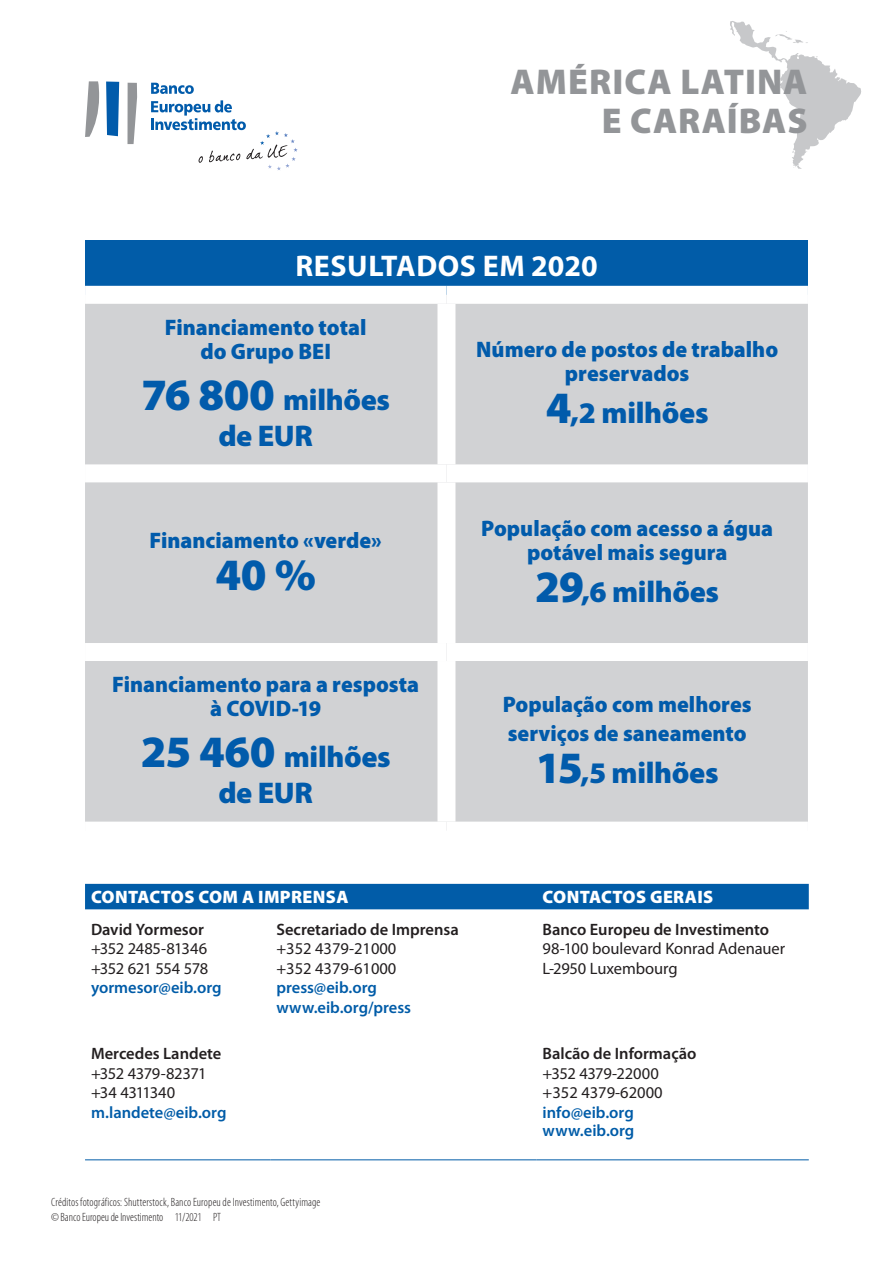
<style>
.page{position:relative;width:893px;height:1263px;background:#fff}
.page>*{position:absolute;margin:0;border:0;box-sizing:border-box;transform-origin:0 0}
._02_TEXTE_BOX{font:900 45px "Myriad Pro";color:#015bab}
.t1{font:900 36px/39px "Myriad Pro";letter-spacing:.03em;color:#939598;text-align:right}
._02_TEXTE_BOX-2{font:900 30px/36px "Myriad Pro";letter-spacing:-.01em;color:#015bab;text-align:center}
._02-TEXTE_COURANT{font:700 30px "Myriad Pro";letter-spacing:.02em;color:#fff}
._02_TEXTE_BOX-3{font:900 22.5px/24px "Myriad Pro";color:#015bab;text-align:center}
._02-TEXTE_COURANT-2{font:900 18px "Myriad Pro";letter-spacing:.02em;color:#fff}
._02-TEXTE_COURANT-3{font:600 16.5px "Myriad Pro";color:#231f20}
.TEXT_PROJECTS{font:600 16.5px "Myriad Pro";color:#015ca8}
.TEXT_PROJECTS-2{font:16.5px "Myriad Pro";letter-spacing:-.01em;color:#231f20}
._02-TEXTE_COURANT-4{font:16.5px "Myriad Pro";color:#231f20}
.TEXT_PROJECTS-3{font:16.5px "Myriad Pro";letter-spacing:-.03em;color:#231f20}
.EA_Photos_Crédits{font:300 condensed 12px "Myriad Pro";letter-spacing:.01em;color:#231f20}
.FOOTNOTES{font:300 condensed 12px "Myriad Pro";color:#231f20}
.s1{font-size:45px}
</style>
<div class="page">
<svg style="left:730px;top:21px;width:131px;height:148px"></svg>
<svg style="left:151px;top:83px;width:43px;height:11px"></svg>
<svg style="left:85px;top:81px;width:14px;height:56px"></svg>
<svg style="left:106px;top:82px;width:13px;height:54px"></svg>
<svg style="left:127px;top:83px;width:10px;height:61px"></svg>
<svg style="left:151px;top:100px;width:147px;height:70px"></svg>
<div style="left:85px;top:884px;width:724px;height:25px;background:#015ca8"></div>
<hr style="left:85px;top:1159px;width:185px;height:1px;background:#015ca8">
<hr style="left:270px;top:1159px;width:267px;height:1px;background:#015ca8">
<hr style="left:537px;top:1159px;width:272px;height:1px;background:#015ca8">
<div style="left:85px;top:241px;width:723px;height:54px;background:#015ca8"></div>
<div style="left:85px;top:304px;width:723px;height:518px;background:#d1d2d4"></div>
<div style="left:437px;top:304px;width:18px;height:160px;background:#fff"></div>
<div style="left:85px;top:464px;width:361px;height:18px;background:#fff"></div>
<div style="left:446px;top:464px;width:362px;height:18px;background:#fff"></div>
<div style="left:437px;top:482px;width:18px;height:161px;background:#fff"></div>
<div style="left:85px;top:643px;width:361px;height:18px;background:#fff"></div>
<div style="left:446px;top:643px;width:362px;height:18px;background:#fff"></div>
<div style="left:437px;top:661px;width:18px;height:161px;background:#fff"></div>
<div style="left:85px;top:286px;width:361px;height:18px;background:#fff"></div>
<div style="left:446px;top:286px;width:362px;height:18px;background:#fff"></div>
<h2 class="t1" style="left:511px;top:63px;width:299px">AMÉRICA LATINA<br>E CARAÍBAS</h2>
<p class="_02-TEXTE_COURANT" style="left:295px;top:249px;width:304px">RESULTADOS EM 2020</p>
<p class="_02_TEXTE_BOX-3" style="left:165px;top:316px;width:203px">Financiamento total do Grupo BEI</p>
<p class="_02_TEXTE_BOX-2" style="left:141px;top:382px;width:250px"><span class="s1">76 800</span> milhões de EUR</p>
<p class="_02_TEXTE_BOX-3" style="left:150px;top:529px;width:234px">Financiamento «verde»</p>
<p class="_02_TEXTE_BOX" style="left:215px;top:549px;width:102px">40 %</p>
<p class="_02_TEXTE_BOX-3" style="left:112px;top:673px;width:308px">Financiamento para a resposta à COVID-19</p>
<p class="_02_TEXTE_BOX-2" style="left:141px;top:739px;width:252px"><span class="s1">25 460</span> milhões de EUR</p>
<p class="_02_TEXTE_BOX-3" style="left:476px;top:338px;width:303px">Número de postos de trabalho</p>
<p class="_02_TEXTE_BOX-3" style="left:565px;top:362px;width:126px">preservados</p>
<p class="_02_TEXTE_BOX-2" style="left:546px;top:396px;width:164px"><span class="s1">4</span>,2 milhões</p>
<p class="_02_TEXTE_BOX-3" style="left:481px;top:517px;width:293px">População com acesso a água potável mais segura</p>
<p class="_02_TEXTE_BOX-2" style="left:535px;top:574px;width:185px"><span class="s1">29</span>,6 milhões</p>
<p class="_02_TEXTE_BOX-3" style="left:503px;top:691px;width:250px;line-height:28.5px;text-align:left">População com melhores serviços de saneamento</p>
<p class="_02_TEXTE_BOX-2" style="left:536px;top:755px;width:184px"><span class="s1">15</span>,5 milhões</p>
<p class="_02-TEXTE_COURANT-2" style="left:91px;top:887px;width:259px">CONTACTOS COM A IMPRENSA</p>
<p class="_02-TEXTE_COURANT-2" style="left:543px;top:887px;width:172px">CONTACTOS GERAIS</p>
<p class="_02-TEXTE_COURANT-3" style="left:91px;top:920px;width:114px">David Yormesor</p>
<p class="TEXT_PROJECTS-3" style="left:91px;top:939px;width:118px">+352 2485-81346</p>
<p class="TEXT_PROJECTS-3" style="left:91px;top:959px;width:119px">+352 621 554 578</p>
<p class="TEXT_PROJECTS" style="left:91px;top:978px;width:132px">yormesor@eib.org</p>
<p class="_02-TEXTE_COURANT-3" style="left:276px;top:920px;width:184px">Secretariado de Imprensa</p>
<p class="_02-TEXTE_COURANT-4" style="left:276px;top:939px;width:121px">+352 4379-21000</p>
<p class="_02-TEXTE_COURANT-4" style="left:276px;top:959px;width:121px">+352 4379-61000</p>
<p class="TEXT_PROJECTS" style="left:276px;top:978px;width:102px">press@eib.org</p>
<p class="TEXT_PROJECTS" style="left:276px;top:998px;width:136px">www.eib.org/press</p>
<p class="_02-TEXTE_COURANT-3" style="left:543px;top:920px;width:228px">Banco Europeu de Investimento</p>
<p class="TEXT_PROJECTS-2" style="left:543px;top:939px;width:244px">98-100 boulevard Konrad Adenauer</p>
<p class="TEXT_PROJECTS-2" style="left:543px;top:959px;width:137px">L-2950 Luxembourg</p>
<p class="_02-TEXTE_COURANT-3" style="left:91px;top:1045px;width:132px">Mercedes Landete</p>
<p class="TEXT_PROJECTS-3" style="left:91px;top:1064px;width:117px">+352 4379-82371</p>
<p class="TEXT_PROJECTS-2" style="left:91px;top:1084px;width:86px">+34 4311340</p>
<p class="TEXT_PROJECTS" style="left:91px;top:1103px;width:137px">m.landete@eib.org</p>
<p class="EA_Photos_Crédits" style="left:51px;top:1195px;width:271px">Créditos fotográficos: Shutterstock, Banco Europeu de Investimento, Gettyimage</p>
<p class="FOOTNOTES" style="left:51px;top:1210px;width:172px">© Banco Europeu de Investimento 11/2021 PT</p>
<p class="_02-TEXTE_COURANT-3" style="left:543px;top:1045px;width:155px">Balcão de Informação</p>
<p class="TEXT_PROJECTS-2" style="left:543px;top:1064px;width:118px">+352 4379-22000</p>
<p class="_02-TEXTE_COURANT-4" style="left:543px;top:1084px;width:121px">+352 4379-62000</p>
<p class="TEXT_PROJECTS" style="left:543px;top:1103px;width:93px">info@eib.org</p>
<p class="TEXT_PROJECTS" style="left:543px;top:1121px;width:93px">www.eib.org</p>
</div>
